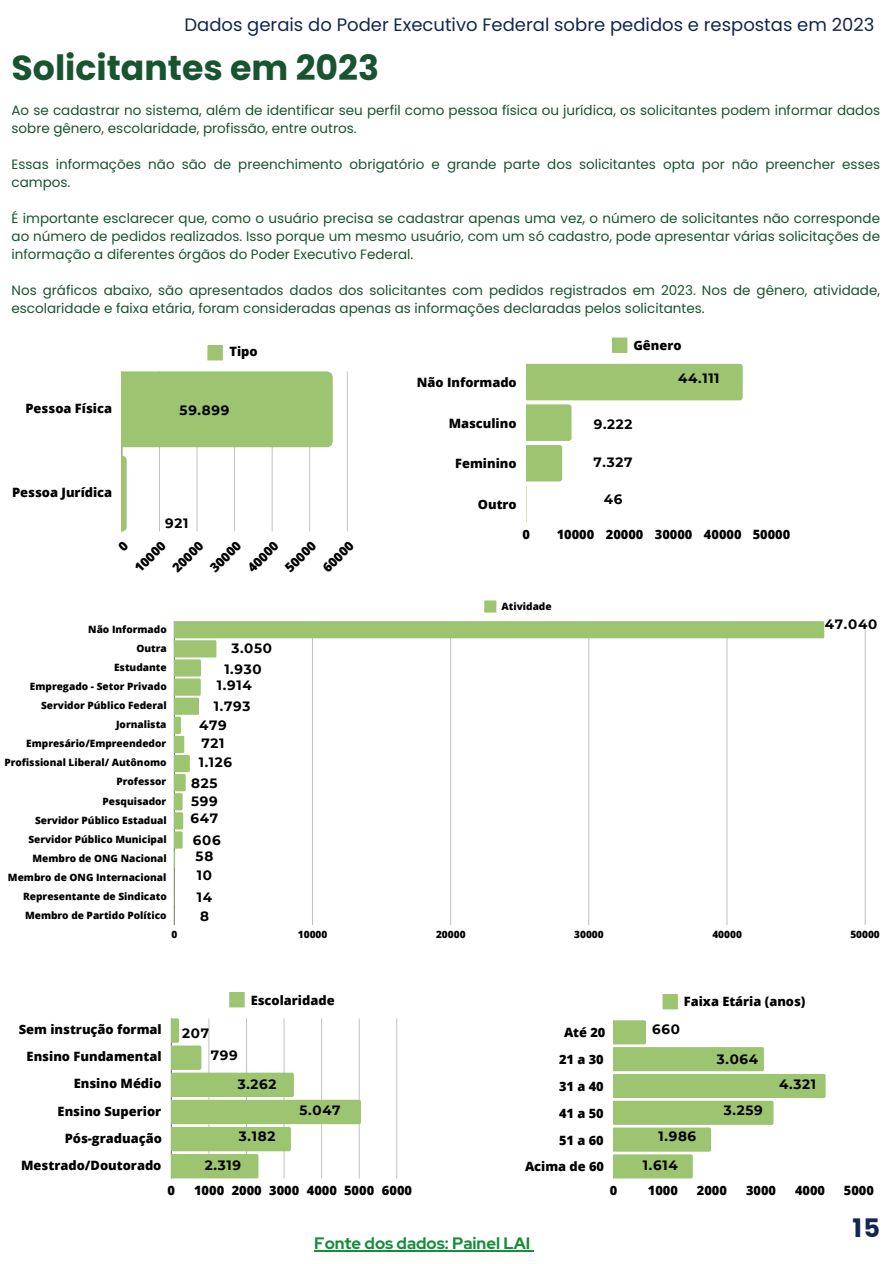
<style>
.page{position:relative;width:894px;height:1264px;background:#fff}
.page>*{position:absolute;margin:0;border:0;box-sizing:border-box;transform-origin:0 0}
.t1{font:700 34.8px "Poppins";color:#18542f}
.t2{font:700 25.5px "Poppins";color:#132652}
.t3{font:18px "Poppins";color:#132652}
.t4{font:700 16.5px "Red Hat Display";color:#168d3b}
.t5{font:13.5px/18px "Poppins";color:#18542f}
.t6{font:700 13.5px "Montserrat";letter-spacing:.05em;color:#000}
.t7{font:800 12.9px/27.2px "Open Sans";color:#000;text-align:right}
.t8{font:800 12.75px/26.8px "Open Sans";color:#000;text-align:center}
.t9{font:800 10.05px/19px "Open Sans";color:#000;text-align:right}
</style>
<div class="page">
<svg style="left:484px;top:600px;width:12px;height:12px"></svg>
<hr style="left:864px;top:621px;width:1px;height:304px;background:#e9e9e9">
<svg style="left:174px;top:621px;width:650px;height:304px"></svg>
<svg style="left:207px;top:345px;width:16px;height:15px"></svg>
<hr style="left:122px;top:371px;width:1px;height:160px;background:#000;opacity:.6">
<hr style="left:159px;top:371px;width:1px;height:160px;background:#c3c3c3">
<hr style="left:197px;top:371px;width:1px;height:160px;background:#dedede">
<hr style="left:234px;top:371px;width:1px;height:160px;background:#c5c5c5">
<hr style="left:272px;top:371px;width:1px;height:160px;background:#d5d5d5">
<hr style="left:309px;top:371px;width:1px;height:160px;background:#cecece">
<hr style="left:347px;top:371px;width:1px;height:160px;background:#ccc">
<div style="left:122px;top:371px;width:210px;height:76px;background:#9dc471"></div>
<svg style="left:122px;top:455px;width:5px;height:76px"></svg>
<svg style="left:612px;top:337px;width:15px;height:16px"></svg>
<svg style="left:526px;top:364px;width:216px;height:158px"></svg>
<svg style="left:229px;top:992px;width:15px;height:15px"></svg>
<hr style="left:396px;top:1018px;width:1px;height:160px;background:#d1d1d1">
<svg style="left:171px;top:1018px;width:190px;height:160px"></svg>
<svg style="left:662px;top:994px;width:15px;height:15px"></svg>
<svg style="left:613px;top:1020px;width:212px;height:158px"></svg>
<hr style="left:314px;top:1250px;width:216px;height:1px;background:#168d3b">
<p class="t3" style="left:184px;top:12px;width:691px">Dados gerais do Poder Executivo Federal sobre pedidos e respostas em 2023</p>
<p class="t1" style="left:12px;top:44px;width:369px">Solicitantes em 2023</p>
<h3 class="t5" style="left:12px;top:101px;width:869px">Ao se cadastrar no sistema, além de identificar seu perfil como pessoa física ou jurídica, os solicitantes podem informar dados sobre gênero, escolaridade, profissão, entre outros.</h3>
<h1 class="t5" style="left:12px;top:155px;width:869px">Essas informações não são de preenchimento obrigatório e grande parte dos solicitantes opta por não preencher esses campos.</h1>
<p class="t5" style="left:12px;top:209px;width:869px;text-align:justify">É importante esclarecer que, como o usuário precisa se cadastrar apenas uma vez, o número de solicitantes não corresponde ao número de pedidos realizados. Isso porque um mesmo usuário, com um só cadastro, pode apresentar várias solicitações de informação a diferentes órgãos do Poder Executivo Federal.</p>
<p class="t5" style="left:12px;top:281px;width:869px">Nos gráficos abaixo, são apresentados dados dos solicitantes com pedidos registrados em 2023. Nos de gênero, atividade, escolaridade e faixa etária, foram consideradas apenas as informações declaradas pelos solicitantes.</p>
<p class="t7" style="left:26px;top:394px;width:88px">Pessoa Física</p>
<p class="t7" style="left:229px;top:338px;width:30px">Tipo</p>
<p class="t6" style="left:180px;top:402px;width:51px">59.899</p>
<p class="t7" style="left:12px;top:478px;width:102px">Pessoa Jurídica</p>
<h4 class="t6" style="left:165px;top:515px;width:25px">921</h4>
<p class="t7" style="left:127px;top:560px;width:39px;rotate:-45deg">10000</p>
<p class="t7" style="left:165px;top:560px;width:39px;rotate:-45deg">20000</p>
<p class="t7" style="left:202px;top:560px;width:39px;rotate:-45deg">30000</p>
<p class="t7" style="left:240px;top:560px;width:39px;rotate:-45deg">40000</p>
<p class="t7" style="left:277px;top:560px;width:39px;rotate:-45deg">50000</p>
<p class="t7" style="left:315px;top:560px;width:39px;rotate:-45deg">60000</p>
<p class="t9" style="left:4px;top:619px;width:164px">Não Informado<br>Outra<br>Estudante<br>Empregado - Setor Privado<br>Servidor Público Federal<br>Jornalista<br>Empresário/Empreendedor<br>Profissional Liberal/ Autônomo<br>Professor<br>Pesquisador<br>Servidor Público Estadual<br>Servidor Público Municipal<br>Membro de ONG Nacional<br>Membro de ONG Internacional<br>Representante de Sindicato<br>Membro de Partido Político</p>
<h4 class="t6" style="left:231px;top:639px;width:42px">3.050</h4>
<h4 class="t6" style="left:224px;top:660px;width:39px">1.930</h4>
<p class="t6" style="left:217px;top:677px;width:36px">1.914</p>
<h4 class="t6" style="left:214px;top:697px;width:38px">1.793</h4>
<h4 class="t6" style="left:199px;top:716px;width:29px">479</h4>
<h4 class="t6" style="left:201px;top:735px;width:24px">721</h4>
<h4 class="t6" style="left:199px;top:754px;width:35px">1.126</h4>
<h4 class="t6" style="left:191px;top:774px;width:28px">825</h4>
<h4 class="t6" style="left:191px;top:793px;width:28px">599</h4>
<h4 class="t6" style="left:190px;top:809px;width:29px">647</h4>
<h4 class="t6" style="left:193px;top:831px;width:29px">606</h4>
<h4 class="t6" style="left:195px;top:848px;width:19px">58</h4>
<h4 class="t6" style="left:197px;top:866px;width:17px">10</h4>
<h4 class="t6" style="left:197px;top:888px;width:17px">14</h4>
<h4 class="t6" style="left:200px;top:907px;width:10px">8</h4>
<p class="t8" style="left:416px;top:368px;width:101px">Não Informado</p>
<p class="t8" style="left:448px;top:409px;width:69px">Masculino</p>
<p class="t8" style="left:455px;top:450px;width:63px">Feminino</p>
<p class="t8" style="left:478px;top:490px;width:40px">Outro</p>
<p class="t8" style="left:633px;top:331px;width:50px">Gênero</p>
<h4 class="t6" style="left:593px;top:416px;width:40px">9.222</h4>
<p class="t6" style="left:593px;top:453px;width:40px">7.327</p>
<h2 class="t6" style="left:603px;top:491px;width:20px">46</h2>
<h4 class="t6" style="left:678px;top:370px;width:43px">44.111</h4>
<p class="t8" style="left:522px;top:520px;width:9px">0</p>
<p class="t8" style="left:556px;top:520px;width:235px">10000 20000 30000 40000 50000</p>
<p class="t9" style="left:501px;top:597px;width:52px">Atividade</p>
<h4 class="t6" style="left:824px;top:616px;width:54px">47.040</h4>
<p class="t9" style="left:171px;top:924px;width:7px">0</p>
<p class="t9" style="left:298px;top:924px;width:31px">10000</p>
<p class="t9" style="left:436px;top:924px;width:31px">20000</p>
<p class="t9" style="left:574px;top:924px;width:31px">30000</p>
<p class="t9" style="left:712px;top:924px;width:31px">40000</p>
<p class="t9" style="left:850px;top:924px;width:31px">50000</p>
<p class="t7" style="left:19px;top:1015px;width:145px">Sem instrução formal<br>Ensino Fundamental<br>Ensino Médio<br>Ensino Superior<br>Pós-graduação<br>Mestrado/Doutorado</p>
<h4 class="t6" style="left:182px;top:1024px;width:28px">207</h4>
<h4 class="t6" style="left:211px;top:1047px;width:28px">799</h4>
<p class="t7" style="left:250px;top:986px;width:85px">Escolaridade</p>
<h4 class="t6" style="left:238px;top:1076px;width:40px">3.262</h4>
<p class="t6" style="left:239px;top:1127px;width:38px">3.182</p>
<h4 class="t6" style="left:299px;top:1101px;width:43px">5.047</h4>
<p class="t8" style="left:559px;top:1018px;width:48px">Até 20<br>21 a 30<br>31 a 40<br>41 a 50<br>51 a 60</p>
<p class="t6" style="left:205px;top:1157px;width:38px">2.319</p>
<p class="t8" style="left:525px;top:1152px;width:80px">Acima de 60</p>
<p class="t8" style="left:683px;top:987px;width:123px">Faixa Etária (anos)</p>
<h4 class="t6" style="left:652px;top:1020px;width:29px">660</h4>
<h4 class="t6" style="left:658px;top:1127px;width:39px">1.986</h4>
<h4 class="t6" style="left:642px;top:1157px;width:36px">1.614</h4>
<h4 class="t6" style="left:716px;top:1050px;width:43px">3.064</h4>
<h4 class="t6" style="left:723px;top:1101px;width:40px">3.259</h4>
<h4 class="t6" style="left:779px;top:1076px;width:38px">4.321</h4>
<p class="t7" style="left:167px;top:1176px;width:9px">0</p>
<p class="t7" style="left:194px;top:1176px;width:219px">1000 2000 3000 4000 5000 6000</p>
<h4 class="t4" style="left:314px;top:1232px;width:218px">Fonte dos dados: Painel LAI</h4>
<p class="t8" style="left:609px;top:1176px;width:9px">0</p>
<p class="t8" style="left:647px;top:1176px;width:31px">1000</p>
<p class="t8" style="left:696px;top:1176px;width:31px">2000</p>
<p class="t8" style="left:745px;top:1176px;width:31px">3000</p>
<p class="t8" style="left:794px;top:1176px;width:31px">4000</p>
<p class="t8" style="left:843px;top:1176px;width:31px">5000</p>
<p class="t2" style="left:852px;top:1210px;width:29px">15</p>
</div>
